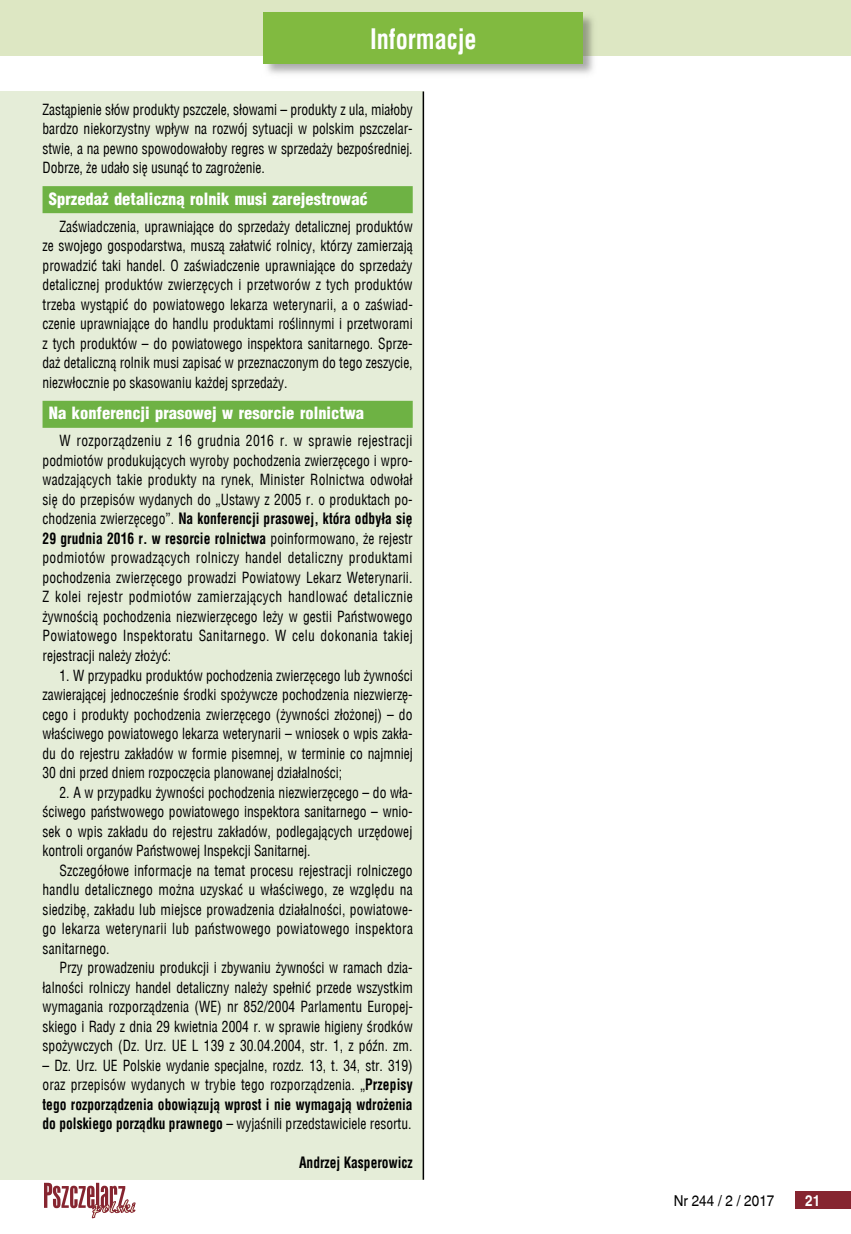
<style>
.page{position:relative;width:851px;height:1234px;background:#fff}
.page>*{position:absolute;margin:0;border:0;box-sizing:border-box;transform-origin:0 0}
.t1{font:700 27px "Switzerland Condensed";color:#fff;scale:.9 1}
.t2{font:900 16.5px "Switzerland Cond";color:#fff}
.t3{font:15px/19.5px "Switzerland Condensed";color:#000;text-align:justify;scale:.9 1}
.t4{font:700 15px "Switzerland Condensed";color:#000;scale:.9 1}
.t5{font:15px "Switzerland";color:#000;scale:.9 1}
.t6{font:700 15px "Switzerland";color:#fff;scale:.9 1}
.s1{font-weight:700}
</style>
<div class="page">
<div style="left:0;top:91px;width:423px;height:1088px;background:#e5edd8"></div>
<div style="left:43px;top:186px;width:369px;height:27px;background:#6eb244"></div>
<div style="left:43px;top:401px;width:369px;height:27px;background:#6eb244"></div>
<hr style="left:422px;top:91px;width:2px;height:1088px;background:#000">
<div style="left:795px;top:1191px;width:55px;height:17px;background:#862530"></div>
<svg style="left:44px;top:1182px;width:91px;height:35px"></svg>
<div style="left:0;top:0;width:850px;height:55px;background:#dde7c3"></div>
<img style="left:261px;top:12px;width:337px;height:62px">
<div style="left:264px;top:13px;width:319px;height:51px;background:#81ba40"></div>
<h1 class="t1" style="left:370px;top:23px;width:120px">Informacje</h1>
<p class="t3" style="left:43px;top:99px;width:413px">Zastąpienie słów produkty pszczele, słowami – produkty z ula, miałoby bardzo niekorzystny wpływ na rozwój sytuacji w polskim pszczelar&shy;stwie, a na pewno spowodowałoby regres w sprzedaży bezpośredniej.<br>Dobrze, że udało się usunąć to zagrożenie.</p>
<p class="t2" style="left:49px;top:188px;width:320px">Sprzedaż detaliczną rolnik musi zarejestrować</p>
<p class="t3" style="left:43px;top:216px;width:413px;text-indent:17px">Zaświadczenia, uprawniające do sprzedaży detalicznej produktów ze swojego gospodarstwa, muszą załatwić rolnicy, którzy zamierzają prowadzić taki handel. O zaświadczenie uprawniające do sprzedaży detalicznej produktów zwierzęcych i przetworów z tych produktów trzeba wystąpić do powiatowego lekarza weterynarii, a o zaświad&shy;czenie uprawniające do handlu produktami roślinnymi i przetworami z tych produktów – do powiatowego inspektora sanitarnego. Sprze&shy;daż detaliczną rolnik musi zapisać w przeznaczonym do tego zeszycie, niezwłocznie po skasowaniu każdej sprzedaży.</p>
<p class="t2" style="left:49px;top:402px;width:317px">Na konferencji prasowej w resorcie rolnictwa</p>
<p class="t3" style="left:43px;top:431px;width:413px;text-indent:17px">W rozporządzeniu z 16 grudnia 2016 r. w sprawie rejestracji podmiotów produkujących wyroby pochodzenia zwierzęcego i wpro&shy;wadzających takie produkty na rynek, Minister Rolnictwa odwołał się do przepisów wydanych do „Ustawy z 2005 r. o produktach po&shy;chodzenia zwierzęcego”. <span class="s1">Na konferencji prasowej, która odbyła się 29 grudnia 2016 r. w resorcie rolnictwa</span> poinformowano, że rejestr podmiotów prowadzących rolniczy handel detaliczny produktami pochodzenia zwierzęcego prowadzi Powiatowy Lekarz Weterynarii.<br>Z kolei rejestr podmiotów zamierzających handlować detalicznie żywnością pochodzenia niezwierzęcego leży w gestii Państwowego Powiatowego Inspektoratu Sanitarnego. W celu dokonania takiej rejestracji należy złożyć:</p>
<p class="t3" style="left:43px;top:665px;width:413px;text-indent:17px">1. W przypadku produktów pochodzenia zwierzęcego lub żywności zawierającej jednocześnie środki spożywcze pochodzenia niezwierzę&shy;cego i produkty pochodzenia zwierzęcego (żywności złożonej) – do właściwego powiatowego lekarza weterynarii – wniosek o wpis zakła&shy;du do rejestru zakładów w formie pisemnej, w terminie co najmniej 30 dni przed dniem rozpoczęcia planowanej działalności;</p>
<p class="t3" style="left:43px;top:782px;width:413px;text-indent:17px">2. A w przypadku żywności pochodzenia niezwierzęcego – do wła&shy;ściwego państwowego powiatowego inspektora sanitarnego – wnio&shy;sek o wpis zakładu do rejestru zakładów, podlegających urzędowej kontroli organów Państwowej Inspekcji Sanitarnej.</p>
<p class="t3" style="left:43px;top:860px;width:413px;text-indent:17px">Szczegółowe informacje na temat procesu rejestracji rolniczego handlu detalicznego można uzyskać u właściwego, ze względu na siedzibę, zakładu lub miejsce prowadzenia działalności, powiatowe&shy;go lekarza weterynarii lub państwowego powiatowego inspektora sanitarnego.</p>
<p class="t3" style="left:43px;top:957px;width:413px;text-indent:17px">Przy prowadzeniu produkcji i zbywaniu żywności w ramach dzia&shy;łalności rolniczy handel detaliczny należy spełnić przede wszystkim wymagania rozporządzenia (WE) nr 852/2004 Parlamentu Europej&shy;skiego i Rady z dnia 29 kwietnia 2004 r. w sprawie higieny środków spożywczych (Dz. Urz. UE L 139 z 30.04.2004, str. 1, z późn. zm.</p>
<p class="t3" style="left:43px;top:1055px;width:413px">– Dz. Urz. UE Polskie wydanie specjalne, rozdz. 13, t. 34, str. 319) oraz przepisów wydanych w trybie tego rozporządzenia. „<span class="s1">Przepisy tego rozporządzenia obowiązują wprost i nie wymagają wdrożenia do polskiego porządku prawnego</span> – wyjaśnili przedstawiciele resortu.</p>
<p class="t4" style="left:299px;top:1153px;width:128px">Andrzej Kasperowicz</p>
<p class="t5" style="left:673px;top:1191px;width:113px">Nr 244 / 2 / 2017</p>
<p class="t6" style="left:805px;top:1191px;width:18px">21</p>
</div>
